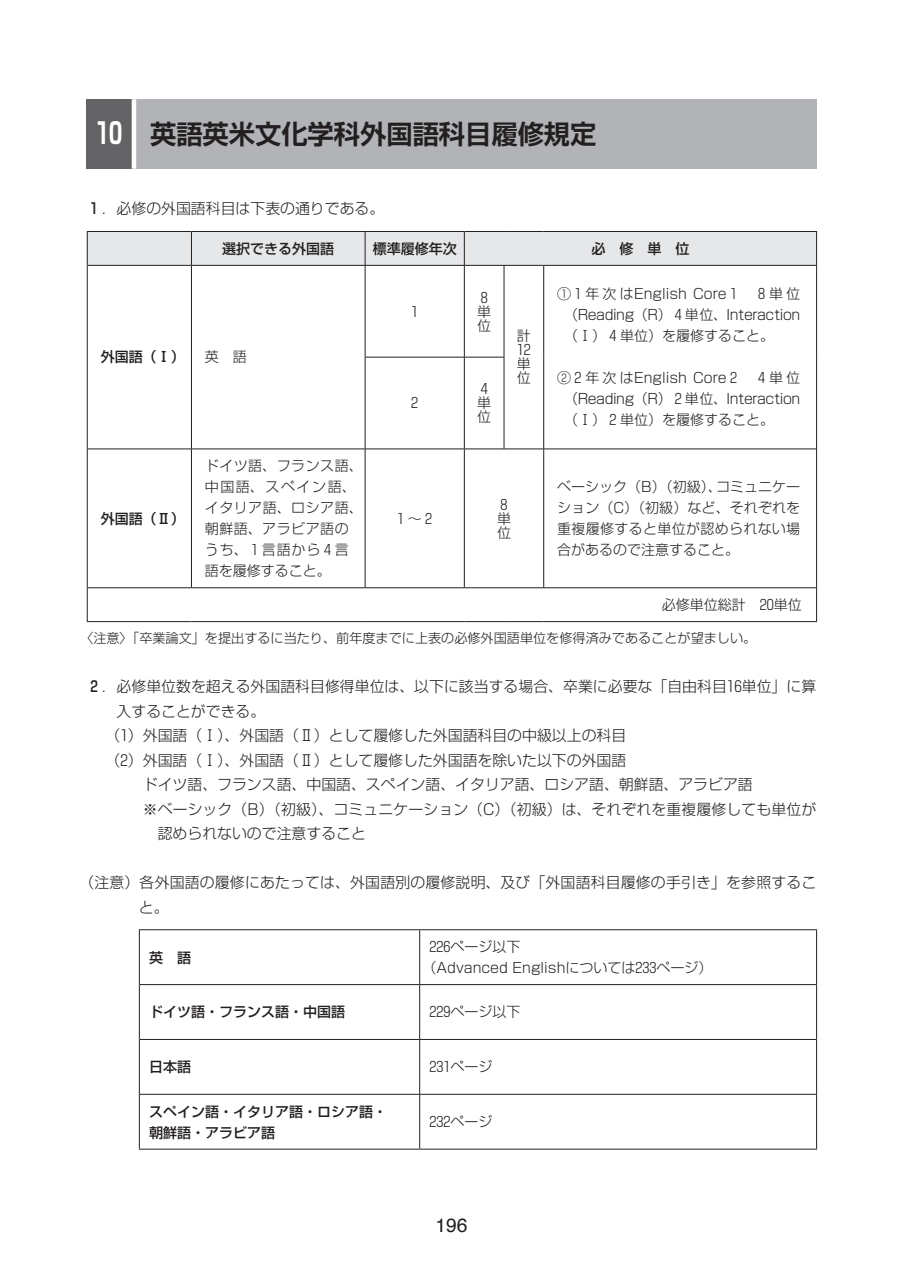
<style>
.page{position:relative;width:903px;height:1275px;background:#fff}
.page>*{position:absolute;margin:0;border:0;box-sizing:border-box;transform-origin:0 0}
.t1{font:700 26.25px "Shin Go Pr 5 De";color:#231f20}
.t2{font:19.25px "Helvetica";color:#231f20}
.t3{font:300 14.88px/24.5px "Shin Go Pr 5";color:#231f20}
.t4{font:300 14px/14px "Shin Go Pr 5";color:#231f20}
.t5{font:500 14px/21px "Shin Go Pr 5";color:#231f20}
.t6{font:300 14px/21px "Shin Go Pr 5";letter-spacing:.035em;color:#231f20}
.t7{font:300 13.12px "Shin Go Pr 5";color:#231f20}
.s1{font-size:28.88px;color:#fff}
.s2{font-weight:500}
</style>
<div class="page">
<div style="left:87px;top:99px;width:47px;height:70px;background:#636366"></div>
<div style="left:134px;top:99px;width:682px;height:70px;background:#b2b3b7"></div>
<hr style="left:132px;top:99px;width:4px;height:70px;background:#fff">
<div style="left:88px;top:232px;width:728px;height:33px;background:#e6e7e9"></div>
<hr style="left:191px;top:232px;width:1px;height:33px;background:#231f20">
<hr style="left:365px;top:232px;width:1px;height:33px;background:#231f20">
<hr style="left:191px;top:266px;width:1px;height:91px;background:#231f20">
<hr style="left:365px;top:266px;width:1px;height:91px;background:#231f20">
<hr style="left:191px;top:357px;width:1px;height:92px;background:#231f20">
<hr style="left:365px;top:357px;width:99px;height:1px;background:#231f20">
<hr style="left:365px;top:357px;width:1px;height:92px;background:#231f20">
<hr style="left:88px;top:449px;width:103px;height:1px;background:#231f20">
<hr style="left:191px;top:449px;width:174px;height:1px;background:#231f20">
<hr style="left:191px;top:449px;width:1px;height:138px;background:#231f20">
<hr style="left:365px;top:449px;width:99px;height:1px;background:#231f20">
<hr style="left:365px;top:449px;width:1px;height:138px;background:#231f20">
<hr style="left:544px;top:449px;width:272px;height:1px;background:#231f20">
<hr style="left:464px;top:357px;width:40px;height:1px;background:#231f20">
<hr style="left:464px;top:266px;width:1px;height:91px;background:#231f20">
<hr style="left:464px;top:357px;width:1px;height:92px;background:#231f20">
<hr style="left:88px;top:587px;width:103px;height:1px;background:#231f20">
<hr style="left:191px;top:587px;width:174px;height:1px;background:#231f20">
<hr style="left:365px;top:587px;width:99px;height:1px;background:#231f20">
<hr style="left:544px;top:587px;width:272px;height:1px;background:#231f20">
<hr style="left:88px;top:265px;width:103px;height:1px;background:#231f20">
<hr style="left:191px;top:265px;width:174px;height:1px;background:#231f20">
<hr style="left:365px;top:265px;width:99px;height:1px;background:#231f20">
<hr style="left:87px;top:231px;width:104px;height:1px;background:#231f20">
<hr style="left:87px;top:232px;width:1px;height:33px;background:#231f20">
<hr style="left:191px;top:231px;width:174px;height:1px;background:#231f20">
<hr style="left:365px;top:231px;width:99px;height:1px;background:#231f20">
<hr style="left:87px;top:265px;width:1px;height:92px;background:#231f20">
<hr style="left:816px;top:265px;width:1px;height:92px;background:#231f20">
<hr style="left:87px;top:357px;width:1px;height:92px;background:#231f20">
<hr style="left:816px;top:357px;width:1px;height:92px;background:#231f20">
<hr style="left:87px;top:449px;width:1px;height:139px;background:#231f20">
<hr style="left:816px;top:449px;width:1px;height:139px;background:#231f20">
<hr style="left:87px;top:588px;width:1px;height:33px;background:#231f20">
<hr style="left:816px;top:588px;width:1px;height:33px;background:#231f20">
<hr style="left:87px;top:621px;width:104px;height:1px;background:#231f20">
<hr style="left:191px;top:621px;width:174px;height:1px;background:#231f20">
<hr style="left:365px;top:621px;width:99px;height:1px;background:#231f20">
<hr style="left:464px;top:621px;width:40px;height:1px;background:#231f20">
<hr style="left:504px;top:621px;width:40px;height:1px;background:#231f20">
<hr style="left:544px;top:621px;width:273px;height:1px;background:#231f20">
<hr style="left:504px;top:266px;width:1px;height:91px;background:#231f20">
<hr style="left:543px;top:266px;width:1px;height:91px;background:#231f20">
<hr style="left:504px;top:357px;width:1px;height:92px;background:#231f20">
<hr style="left:543px;top:357px;width:1px;height:92px;background:#231f20">
<hr style="left:464px;top:231px;width:40px;height:1px;background:#231f20">
<hr style="left:504px;top:231px;width:40px;height:1px;background:#231f20">
<hr style="left:544px;top:231px;width:273px;height:1px;background:#231f20">
<hr style="left:816px;top:232px;width:1px;height:33px;background:#231f20">
<hr style="left:464px;top:232px;width:1px;height:33px;background:#231f20">
<hr style="left:464px;top:265px;width:40px;height:1px;background:#231f20">
<hr style="left:504px;top:265px;width:40px;height:1px;background:#231f20">
<hr style="left:544px;top:265px;width:272px;height:1px;background:#231f20">
<hr style="left:464px;top:449px;width:40px;height:1px;background:#231f20">
<hr style="left:464px;top:449px;width:1px;height:138px;background:#231f20">
<hr style="left:504px;top:449px;width:40px;height:1px;background:#231f20">
<hr style="left:543px;top:449px;width:1px;height:138px;background:#231f20">
<hr style="left:464px;top:587px;width:40px;height:1px;background:#231f20">
<hr style="left:504px;top:587px;width:40px;height:1px;background:#231f20">
<hr style="left:420px;top:984px;width:396px;height:1px;background:#231f20">
<hr style="left:420px;top:1039px;width:396px;height:1px;background:#231f20">
<hr style="left:420px;top:1094px;width:396px;height:1px;background:#231f20">
<hr style="left:140px;top:984px;width:280px;height:1px;background:#231f20">
<hr style="left:140px;top:1039px;width:280px;height:1px;background:#231f20">
<hr style="left:140px;top:1094px;width:280px;height:1px;background:#231f20">
<hr style="left:419px;top:930px;width:1px;height:54px;background:#231f20">
<hr style="left:419px;top:985px;width:1px;height:54px;background:#231f20">
<hr style="left:419px;top:1040px;width:1px;height:54px;background:#231f20">
<hr style="left:419px;top:1094px;width:1px;height:55px;background:#231f20">
<hr style="left:139px;top:929px;width:281px;height:1px;background:#231f20">
<hr style="left:139px;top:930px;width:1px;height:55px;background:#231f20">
<hr style="left:420px;top:929px;width:397px;height:1px;background:#231f20">
<hr style="left:816px;top:930px;width:1px;height:55px;background:#231f20">
<hr style="left:139px;top:985px;width:1px;height:54px;background:#231f20">
<hr style="left:816px;top:985px;width:1px;height:54px;background:#231f20">
<hr style="left:139px;top:1039px;width:1px;height:55px;background:#231f20">
<hr style="left:816px;top:1039px;width:1px;height:55px;background:#231f20">
<hr style="left:139px;top:1094px;width:1px;height:55px;background:#231f20">
<hr style="left:816px;top:1094px;width:1px;height:55px;background:#231f20">
<hr style="left:139px;top:1149px;width:281px;height:1px;background:#231f20">
<hr style="left:420px;top:1149px;width:397px;height:1px;background:#231f20">
<h1 class="t1" style="left:96px;top:112px;width:502px"><span class="s1">10</span> 英語英米文化学科外国語科目履修規定</h1>
<p class="t3" style="left:91px;top:195px;width:295px"><span class="s2">1</span> ．必修の外国語科目は下表の通りである。</p>
<p class="t5" style="left:222px;top:237px;width:114px">選択できる外国語</p>
<p class="t5" style="left:373px;top:237px;width:85px">標準履修年次</p>
<p class="t5" style="left:591px;top:237px;width:99px">必修単位</p>
<p class="t5" style="left:101px;top:345px;width:85px">外国語（Ⅰ）</p>
<p class="t4" style="left:205px;top:349px;width:43px">英　語</p>
<p class="t5" style="left:101px;top:507px;width:85px">外国語（Ⅱ）</p>
<p class="t6" style="left:205px;top:454px;width:159px">ドイツ語、フランス語、中国語、スペイン語、イタリア語、ロシア語、朝鮮語、アラビア語のうち、 1 言語から 4 言語を履修すること。</p>
<p class="t4" style="left:411px;top:303px;width:8px">1</p>
<p class="t4" style="left:411px;top:395px;width:8px">2</p>
<p class="t4" style="left:397px;top:510px;width:36px">1〜2</p>
<p class="t4" style="left:477px;top:289px;width:15px">8単位</p>
<p class="t4" style="left:477px;top:381px;width:15px">4単位</p>
<p class="t4" style="left:517px;top:328px;width:15px;text-align:justify">計12単位</p>
<p class="t4" style="left:497px;top:496px;width:15px">8単位</p>
<p class="t4" style="left:564px;top:282px;width:238px;line-height:21px;text-align:justify;text-indent:-7px">① 1 年次はEnglish Core 1 　 8 単位（Reading（R） 4 単位、Interaction（Ⅰ） 4 単位）を履修すること。</p>
<p class="t4" style="left:564px;top:366px;width:238px;line-height:21px;text-align:justify;text-indent:-7px">② 2 年次はEnglish Core 2 　 4 単位（Reading（R） 2 単位、Interaction（Ⅰ） 2 単位）を履修すること。</p>
<p class="t4" style="left:557px;top:475px;width:245px;line-height:21px;text-align:justify">ベーシック（B）（初級）、コミュニケーション（C）（初級）など、それぞれを重複履修すると単位が認められない場合があるので注意すること。</p>
<p class="t4" style="left:662px;top:596px;width:141px">必修単位総計　20単位</p>
<p class="t7" style="left:80px;top:627px;width:677px">〈注意〉「卒業論文」を提出するに当たり、前年度までに上表の必修外国語単位を修得済みであることが望ましい。</p>
<p class="t3" style="left:91px;top:673px;width:727px"><span class="s2">2</span> ．必修単位数を超える外国語科目修得単位は、以下に該当する場合、卒業に必要な「自由科目16単位」に算</p>
<p class="t3" style="left:117px;top:697px;width:150px">入することができる。</p>
<p class="t3" style="left:106px;top:722px;width:522px">（1）外国語（Ⅰ）、外国語（Ⅱ）として履修した外国語科目の中級以上の科目</p>
<p class="t3" style="left:106px;top:746px;width:522px">（2）外国語（Ⅰ）、外国語（Ⅱ）として履修した外国語を除いた以下の外国語</p>
<p class="t3" style="left:113px;top:771px;width:641px">　　ドイツ語、フランス語、中国語、スペイン語、イタリア語、ロシア語、朝鮮語、アラビア語</p>
<p class="t3" style="left:143px;top:795px;width:675px">※ベーシック（B）（初級）、コミュニケーション（C）（初級）は、それぞれを重複履修しても単位が</p>
<p class="t3" style="left:158px;top:820px;width:210px">認められないので注意すること</p>
<p class="t3" style="left:139px;top:869px;width:679px;text-indent:-60px">（注意）各外国語の履修にあたっては、外国語別の履修説明、及び「外国語科目履修の手引き」を参照すること。</p>
<p class="t5" style="left:149px;top:945px;width:43px">英　語</p>
<p class="t4" style="left:423px;top:935px;width:291px;line-height:21px;text-indent:7px">226ページ以下<br>（Advanced Englishについては233ページ）</p>
<p class="t5" style="left:149px;top:1000px;width:197px">ドイツ語・フランス語・中国語</p>
<p class="t4" style="left:430px;top:1004px;width:92px">229ページ以下</p>
<p class="t5" style="left:149px;top:1055px;width:43px">日本語</p>
<p class="t4" style="left:430px;top:1058px;width:64px">231ページ</p>
<p class="t5" style="left:149px;top:1099px;width:239px">スペイン語・イタリア語・ロシア語・朝鮮語・アラビア語</p>
<p class="t4" style="left:430px;top:1113px;width:64px">232ページ</p>
<p class="t2" style="left:435px;top:1212px;width:34px">196</p>
</div>
